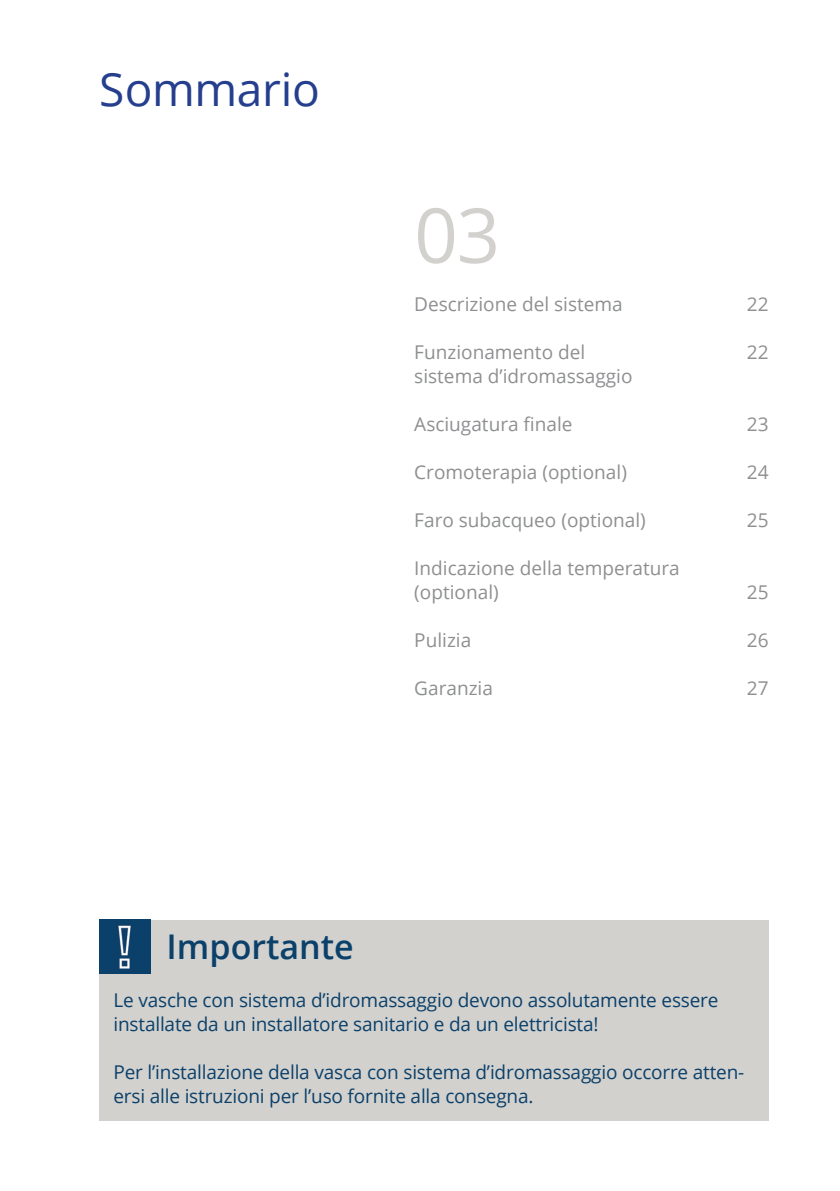
<style>
.page{position:relative;width:840px;height:1191px;background:#fff}
.page>*{position:absolute;margin:0;border:0;box-sizing:border-box;transform-origin:0 0}
.t1{font:76px "Open Sans";color:#d2d1ce}
.t2{font:46px "Open Sans";letter-spacing:-.01em;color:#253f8e}
.t3{font:600 34px "Open Sans";color:#0b406a}
.t4{font:19px/24px "Open Sans";letter-spacing:-.01em;color:#0b406a}
.t5{font:19px/24px "Open Sans";color:#8e8f91}
</style>
<div class="page">
<div style="left:99px;top:920px;width:669px;height:200px;background:#d2d1ce"></div>
<img style="left:99px;top:920px;width:51px;height:53px">
<h2 class="t2" style="left:99px;top:58px;width:222px">Sommario</h2>
<h1 class="t1" style="left:414px;top:183px;width:87px">03</h1>
<p class="t5" style="left:414px;top:291px;width:210px">Descrizione del sistema</p>
<p class="t5" style="left:746px;top:291px;width:23px">22</p>
<p class="t5" style="left:414px;top:339px;width:172px">Funzionamento del</p>
<p class="t5" style="left:746px;top:339px;width:23px">22</p>
<p class="t5" style="left:414px;top:363px;width:220px">sistema d’idromassaggio</p>
<p class="t5" style="left:414px;top:411px;width:160px">Asciugatura finale</p>
<p class="t5" style="left:746px;top:411px;width:23px">23</p>
<p class="t5" style="left:414px;top:459px;width:214px">Cromoterapia (optional)</p>
<p class="t5" style="left:746px;top:459px;width:23px">24</p>
<p class="t5" style="left:414px;top:507px;width:233px">Faro subacqueo (optional)</p>
<p class="t5" style="left:746px;top:507px;width:23px">25</p>
<p class="t5" style="left:414px;top:555px;width:267px">Indicazione della temperatura (optional)</p>
<p class="t5" style="left:746px;top:579px;width:23px">25</p>
<p class="t5" style="left:414px;top:627px;width:58px">Pulizia</p>
<p class="t5" style="left:746px;top:627px;width:23px">26</p>
<p class="t5" style="left:414px;top:675px;width:80px">Garanzia</p>
<p class="t5" style="left:746px;top:675px;width:23px">27</p>
<h3 class="t3" style="left:166px;top:923px;width:189px">Importante</h3>
<p class="t4" style="left:113px;top:987px;width:606px">Le vasche con sistema d’idromassaggio devono assolutamente essere installate da un installatore sanitario e da un elettricista!</p>
<p class="t4" style="left:113px;top:1059px;width:632px">Per l’installazione della vasca con sistema d’idromassaggio occorre atten&shy;ersi alle istruzioni per l’uso fornite alla consegna.</p>
</div>
